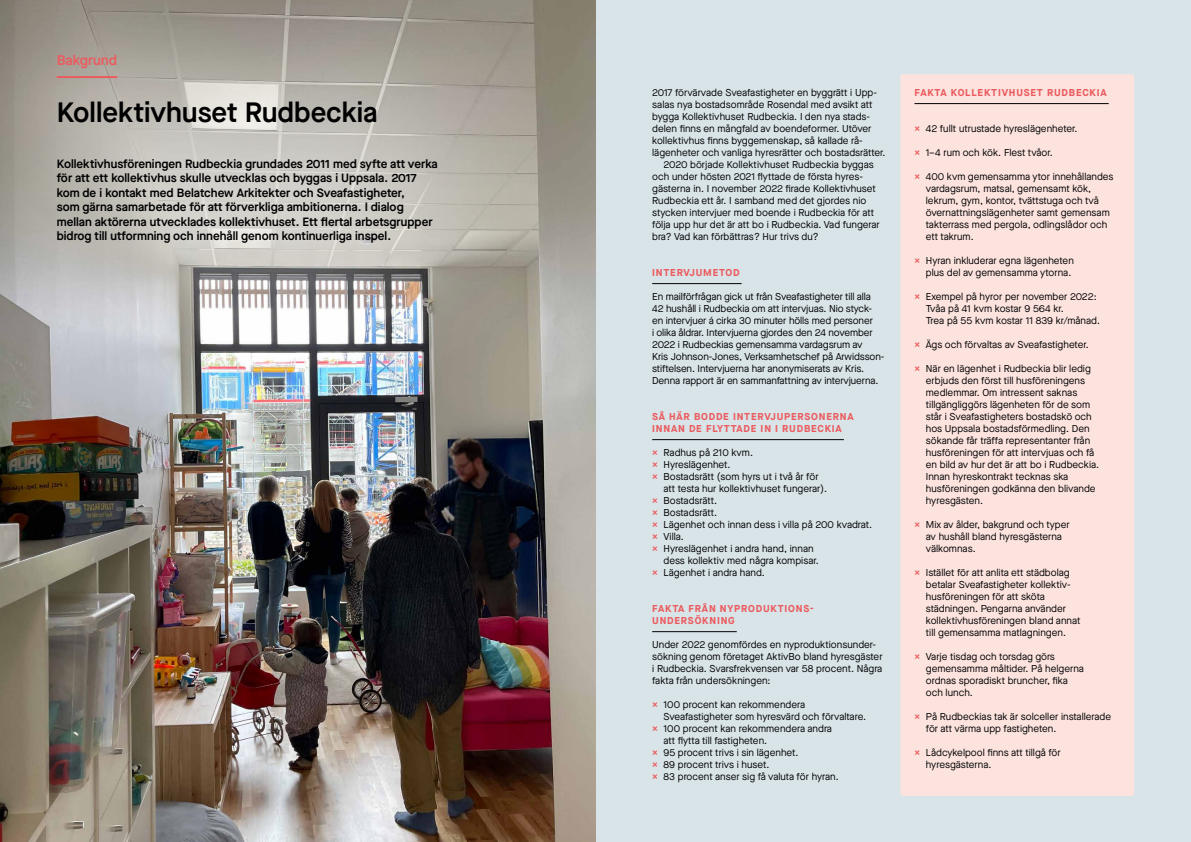
<style>
.page{position:relative;width:1191px;height:842px;background:#fff}
.page>*{position:absolute;margin:0;border:0;box-sizing:border-box;transform-origin:0 0}
.t1{font:600 28px "Maison Neue";color:#000001}
.t2{font:600 14px "Maison Neue";color:#eb5c5f}
.t3{font:600 12px/14.4px "Maison Neue";color:#000001}
.t4{font:10px/12px "Maison Neue";color:#000001}
.t5{font:700 10px/12px "Maison Neue";letter-spacing:.08em;color:#eb5c5f}
.s1{font-weight:700;color:#eb5c5f}
</style>
<div class="page">
<div style="left:595px;top:0;width:596px;height:842px;background:#d9e4e8"></div>
<img style="left:0;top:0;width:595px;height:842px">
<hr style="left:652px;top:283px;width:89px;height:1px;background:#000001">
<hr style="left:652px;top:439px;width:192px;height:1px;background:#000001">
<hr style="left:652px;top:631px;width:84px;height:1px;background:#000001">
<div style="left:900px;top:74px;width:234px;height:722px;background:#fce3de;border-radius:3px"></div>
<hr style="left:914px;top:103px;width:194px;height:1px;background:#000001">
<div style="left:0;top:0;width:583px;height:400px;background:#fff;opacity:.75"></div>
<hr style="left:57px;top:76px;width:60px;height:2px;background:#eb5c5f">
<h2 class="t2" style="left:57px;top:50px;width:62px">Bakgrund</h2>
<h1 class="t1" style="left:57px;top:92px;width:322px">Kollektivhuset Rudbeckia</h1>
<p class="t3" style="left:57px;top:156px;width:382px">Kollektivhusföreningen Rudbeckia grundades 2011 med syfte att verka för att ett kollektivhus skulle utvecklas och byggas i Uppsala. 2017 kom de i kontakt med Belatchew Arkitekter och Sveafastigheter,<br>som gärna samarbetade för att förverkliga ambitionerna. I dialog mellan aktörerna utvecklades kollektivhuset. Ett flertal arbetsgrupper bidrog till utformning och innehåll genom kontinuerliga inspel.</p>
<p class="t4" style="left:652px;top:86px;width:226px">2017 förvärvade Sveafastigheter en byggrätt i Upp-</p>
<p class="t4" style="left:652px;top:98px;width:222px">salas nya bostadsområde Rosendal med avsikt att</p>
<p class="t4" style="left:652px;top:110px;width:219px">bygga Kollektivhuset Rudbeckia. I den nya stads-</p>
<p class="t4" style="left:652px;top:122px;width:221px">delen finns en mångfald av boendeformer. Utöver</p>
<p class="t4" style="left:652px;top:134px;width:211px">kollektivhus finns byggemenskap, så kallade rå-</p>
<p class="t4" style="left:652px;top:146px;width:235px">lägenheter och vanliga hyresrätter och bostadsrätter.</p>
<p class="t4" style="left:663px;top:158px;width:212px">2020 började Kollektivhuset Rudbeckia byggas</p>
<p class="t4" style="left:652px;top:170px;width:212px">och under hösten 2021 flyttade de första hyres-</p>
<p class="t4" style="left:652px;top:182px;width:225px">gästerna in. I november 2022 firade Kollektivhuset</p>
<p class="t4" style="left:652px;top:194px;width:216px">Rudbeckia ett år. I samband med det gjordes nio</p>
<p class="t4" style="left:652px;top:206px;width:223px">stycken intervjuer med boende i Rudbeckia för att</p>
<p class="t4" style="left:652px;top:218px;width:229px">följa upp hur det är att bo i Rudbeckia. Vad fungerar</p>
<p class="t4" style="left:652px;top:230px;width:168px">bra? Vad kan förbättras? Hur trivs du?</p>
<p class="t5" style="left:652px;top:266px;width:89px">INTERVJUMETOD</p>
<p class="t4" style="left:652px;top:290px;width:234px">En mailförfrågan gick ut från Sveafastigheter till alla 42 hushåll i Rudbeckia om att intervjuas. Nio styck&shy;en intervjuer á cirka 30 minuter hölls med personer<br>i olika åldrar. Intervjuerna gjordes den 24 november 2022 i Rudbeckias gemensamma vardagsrum av<br>Kris Johnson-Jones, Verksamhetschef på Arwidsson&shy;stiftelsen. Intervjuerna har anonymiserats av Kris.<br>Denna rapport är en sammanfattning av intervjuerna.</p>
<p class="t5" style="left:652px;top:410px;width:203px">SÅ HÄR BODDE INTERVJUPERSONERNA<br>INNAN DE FLYTTADE IN I RUDBECKIA</p>
<p class="t4" style="left:652px;top:446px;width:102px"><span class="s1">×</span> Radhus på 210 kvm.</p>
<p class="t4" style="left:652px;top:458px;width:80px"><span class="s1">×</span> Hyreslägenhet.</p>
<p class="t4" style="left:652px;top:470px;width:168px"><span class="s1">×</span> Bostadsrätt (som hyrs ut i två år för</p>
<p class="t4" style="left:663px;top:482px;width:165px">att testa hur kollektivhuset fungerar).</p>
<p class="t4" style="left:652px;top:494px;width:66px"><span class="s1">×</span> Bostadsrätt.</p>
<p class="t4" style="left:652px;top:506px;width:66px"><span class="s1">×</span> Bostadsrätt.</p>
<p class="t4" style="left:652px;top:518px;width:221px"><span class="s1">×</span> Lägenhet och innan dess i villa på 200 kvadrat.</p>
<p class="t4" style="left:652px;top:530px;width:33px"><span class="s1">×</span> Villa.</p>
<p class="t4" style="left:652px;top:542px;width:163px"><span class="s1">×</span> Hyreslägenhet i andra hand, innan</p>
<p class="t4" style="left:663px;top:554px;width:157px">dess kollektiv med några kompisar.</p>
<p class="t4" style="left:652px;top:566px;width:114px"><span class="s1">×</span> Lägenhet i andra hand.</p>
<p class="t5" style="left:652px;top:602px;width:163px">FAKTA FRÅN NYPRODUKTIONS-<br>UNDERSÖKNING</p>
<p class="t4" style="left:652px;top:638px;width:232px">Under 2022 genomfördes en nyproduktionsunder&shy;sökning genom företaget AktivBo bland hyresgäster i Rudbeckia. Svarsfrekvensen var 58 procent. Några fakta från undersökningen:</p>
<p class="t4" style="left:652px;top:698px;width:154px"><span class="s1">×</span> 100 procent kan rekommendera</p>
<p class="t4" style="left:663px;top:710px;width:204px">Sveafastigheter som hyresvärd och förvaltare.</p>
<p class="t4" style="left:652px;top:722px;width:181px"><span class="s1">×</span> 100 procent kan rekommendera andra</p>
<p class="t4" style="left:663px;top:734px;width:105px">att flytta till fastigheten.</p>
<p class="t4" style="left:652px;top:746px;width:148px"><span class="s1">×</span> 95 procent trivs i sin lägenhet.</p>
<p class="t4" style="left:652px;top:758px;width:119px"><span class="s1">×</span> 89 procent trivs i huset.</p>
<p class="t4" style="left:652px;top:770px;width:188px"><span class="s1">×</span> 83 procent anser sig få valuta för hyran.</p>
<p class="t5" style="left:914px;top:86px;width:194px">FAKTA KOLLEKTIVHUSET RUDBECKIA</p>
<p class="t4" style="left:914px;top:122px;width:164px"><span class="s1">×</span> 42 fullt utrustade hyreslägenheter.</p>
<p class="t4" style="left:914px;top:146px;width:140px"><span class="s1">×</span> 1–4 rum och kök. Flest tvåor.</p>
<p class="t4" style="left:926px;top:170px;width:189px;text-indent:-11px"><span class="s1">×</span> 400 kvm gemensamma ytor innehållandes vardagsrum, matsal, gemensamt kök, lekrum, gym, kontor, tvättstuga och två övernattningslägenheter samt gemensam takterrass med pergola, odlingslådor och ett takrum.</p>
<p class="t4" style="left:914px;top:254px;width:161px;text-align:right"><span class="s1">×</span> Hyran inkluderar egna lägenheten plus del av gemensamma ytorna.</p>
<p class="t4" style="left:926px;top:290px;width:176px;text-indent:-11px"><span class="s1">×</span> Exempel på hyror per november 2022:<br>Tvåa på 41 kvm kostar 9 564 kr.<br>Trea på 55 kvm kostar 11 839 kr/månad.</p>
<p class="t4" style="left:914px;top:338px;width:176px"><span class="s1">×</span> Ägs och förvaltas av Sveafastigheter.</p>
<p class="t4" style="left:926px;top:362px;width:175px;text-indent:-11px"><span class="s1">×</span> När en lägenhet i Rudbeckia blir ledig erbjuds den först till husföreningens medlemmar. Om intressent saknas tillgängliggörs lägenheten för de som står i Sveafastigheters bostadskö och hos Uppsala bostadsförmedling. Den sökande får träffa representanter från husföreningen för att intervjuas och få en bild av hur det är att bo i Rudbeckia.<br>Innan hyreskontrakt tecknas ska husföreningen godkänna den blivande hyresgästen.</p>
<p class="t4" style="left:926px;top:518px;width:145px;text-indent:-11px"><span class="s1">×</span> Mix av ålder, bakgrund och typer av hushåll bland hyresgästerna välkomnas.</p>
<p class="t4" style="left:926px;top:566px;width:156px;text-indent:-11px"><span class="s1">×</span> Istället för att anlita ett städbolag betalar Sveafastigheter kollektiv&shy;husföreningen för att sköta städningen. Pengarna använder kollektivhusföreningen bland annat till gemensamma matlagningen.</p>
<p class="t4" style="left:926px;top:650px;width:160px;text-indent:-11px"><span class="s1">×</span> Varje tisdag och torsdag görs gemensamma måltider. På helgerna ordnas sporadiskt bruncher, fika och lunch.</p>
<p class="t4" style="left:926px;top:710px;width:187px;text-indent:-11px"><span class="s1">×</span> På Rudbeckias tak är solceller installerade för att värma upp fastigheten.</p>
<p class="t4" style="left:926px;top:746px;width:136px;text-indent:-11px"><span class="s1">×</span> Lådcykelpool finns att tillgå för hyresgästerna.</p>
</div>
